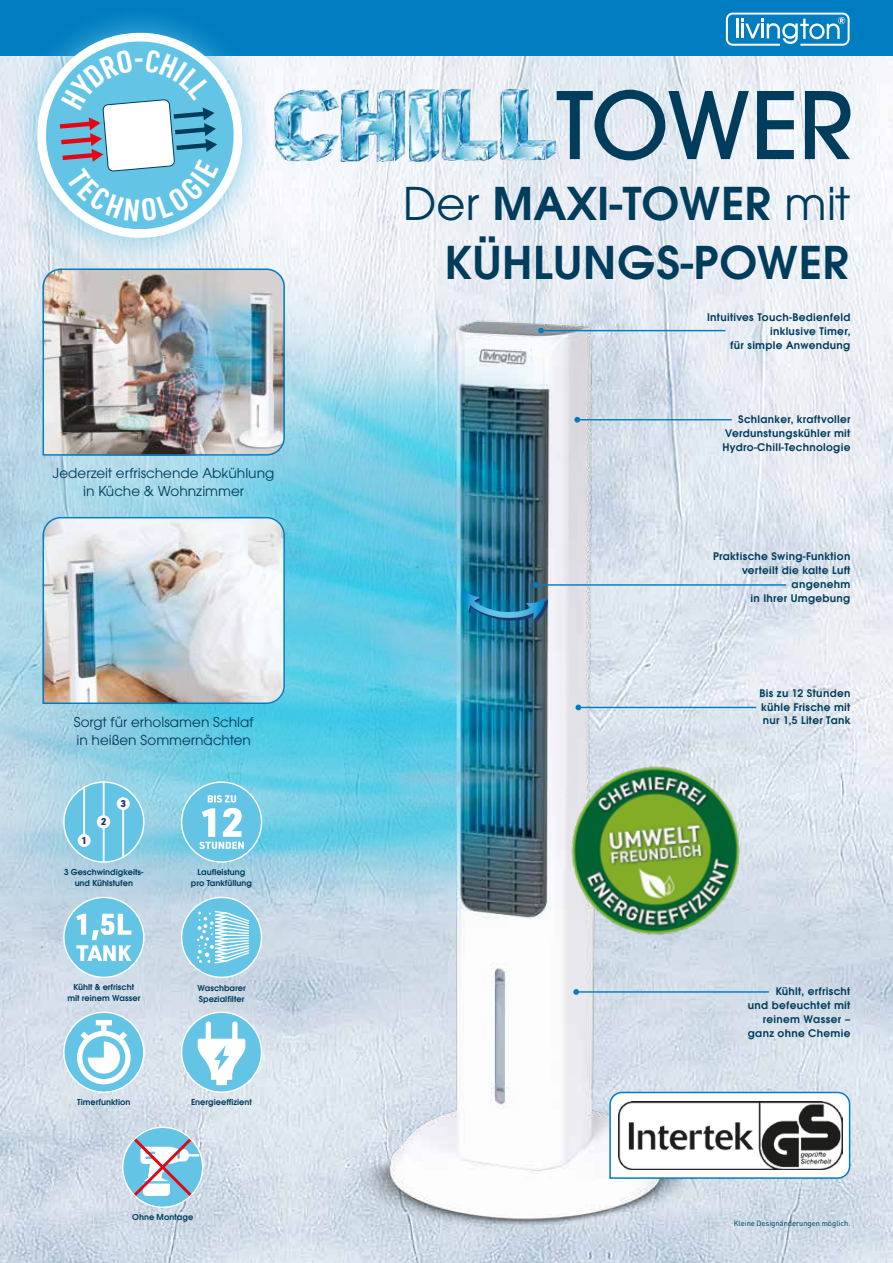
<style>
.page{position:relative;width:893px;height:1263px;background:#fff}
.page>*{position:absolute;margin:0;border:0;box-sizing:border-box;transform-origin:0 0}
.t1{font:600 49.5px/59.4px "Avalon";letter-spacing:.015em;color:#003c5c;text-align:right}
.t2{font:15px/18px "Avalon";color:#003c5c;text-align:center}
.t3{font:600 11.55px/13.8px "Avalon";letter-spacing:.025em;color:#003c5c;text-align:right}
.t4{font:900 9.6px "URWDIN";color:#23356c}
.t5{font:600 9px/10.8px "Avalon";color:#003c5c;text-align:center}
.t6{font:7.5px "URWDIN";color:#003c5c}
.s1{font-weight:400}
</style>
<div class="page">
<img style="left:0;top:109px;width:893px;height:1154px">
<div style="left:0;top:0;width:893px;height:55px;background:#007dc0"></div>
<svg style="left:726px;top:13px;width:124px;height:33px"></svg>
<img style="left:283px;top:89px;width:273px;height:72px">
<svg style="left:557px;top:90px;width:293px;height:70px"></svg>
<hr style="left:541px;top:330px;width:184px;height:1px;background:#007dc0">
<svg style="left:538px;top:328px;width:6px;height:5px"></svg>
<hr style="left:577px;top:419px;width:155px;height:1px;background:#007dc0">
<svg style="left:574px;top:417px;width:6px;height:6px"></svg>
<hr style="left:578px;top:707px;width:178px;height:1px;background:#007dc0">
<svg style="left:575px;top:704px;width:6px;height:6px"></svg>
<hr style="left:576px;top:991px;width:193px;height:2px;background:#007dc0">
<svg style="left:573px;top:989px;width:6px;height:6px"></svg>
<hr style="left:536px;top:584px;width:250px;height:2px;background:#007dc0">
<svg style="left:464px;top:589px;width:83px;height:33px"></svg>
<svg style="left:462px;top:582px;width:83px;height:38px;background:#1e759b"></svg>
<img style="left:542px;top:739px;width:235px;height:226px">
<svg style="left:0;top:18px;width:283px;height:261px"></svg>
<svg style="left:33px;top:24px;width:218px;height:222px"></svg>
<div style="left:64px;top:782px;width:80px;height:80px;background:#63c4e6;border-radius:50%"></div>
<svg style="left:78px;top:785px;width:13px;height:62px"></svg>
<svg style="left:97px;top:781px;width:13px;height:82px"></svg>
<svg style="left:117px;top:797px;width:13px;height:61px"></svg>
<div style="left:63px;top:781px;width:82px;height:82px;border:1px solid #fff;border-radius:50%"></div>
<div style="left:64px;top:897px;width:80px;height:80px;background:#63c4e6;border-radius:50%"></div>
<svg style="left:76px;top:914px;width:55px;height:47px"></svg>
<div style="left:63px;top:897px;width:82px;height:81px;border:1px solid #fff;border-radius:50%"></div>
<svg style="left:64px;top:1012px;width:80px;height:80px"></svg>
<svg style="left:74px;top:1020px;width:59px;height:67px"></svg>
<div style="left:63px;top:1011px;width:82px;height:82px;border:1px solid #fff;border-radius:50%"></div>
<div style="left:182px;top:1012px;width:80px;height:80px;background:#63c4e6;border-radius:50%"></div>
<svg style="left:198px;top:1021px;width:47px;height:64px"></svg>
<div style="left:181px;top:1011px;width:81px;height:82px;border:1px solid #fff;border-radius:50%"></div>
<div style="left:182px;top:782px;width:80px;height:80px;background:#63c4e6;border-radius:50%"></div>
<svg style="left:199px;top:808px;width:45px;height:41px"></svg>
<svg style="left:208px;top:795px;width:28px;height:7px"></svg>
<div style="left:181px;top:781px;width:81px;height:82px;border:1px solid #fff;border-radius:50%"></div>
<svg style="left:122px;top:1126px;width:81px;height:82px"></svg>
<div style="left:122px;top:1126px;width:81px;height:82px;border:1px solid #fff;border-radius:50%"></div>
<div style="left:182px;top:897px;width:80px;height:80px;background:#63c4e6;border-radius:50%"></div>
<svg style="left:197px;top:910px;width:53px;height:54px"></svg>
<div style="left:181px;top:897px;width:81px;height:81px;border:1px solid #fff;border-radius:50%"></div>
<img style="left:42px;top:268px;width:244px;height:188px">
<img style="left:42px;top:516px;width:244px;height:189px">
<svg style="left:609px;top:1091px;width:242px;height:88px"></svg>
<svg style="left:37px;top:33px;width:205px;height:205px"></svg>
<p class="t2" style="left:53px;top:464px;width:223px">Jederzeit erfrischende Abkühlung in Küche &amp; Wohnzimmer</p>
<p class="t2" style="left:74px;top:713px;width:181px;text-align:left">Sorgt für erholsamen Schlaf in heißen Sommernächten</p>
<p class="t4" style="left:82px;top:834px;width:7px">1</p>
<p class="t4" style="left:101px;top:815px;width:7px">2</p>
<p class="t4" style="left:121px;top:797px;width:7px">3</p>
<p class="t5" style="left:64px;top:867px;width:81px">3 Geschwindigkeits&shy;und Kühlstufen</p>
<p class="t5" style="left:67px;top:981px;width:74px">Kühlt &amp; erfrischt mit reinem Wasser</p>
<p class="t5" style="left:191px;top:867px;width:63px">Laufleistung pro Tankfüllung</p>
<p class="t5" style="left:197px;top:982px;width:50px;text-align:left">Waschbarer<br>Spezialfilter</p>
<p class="t5" style="left:77px;top:1096px;width:55px">Timerfunktion</p>
<p class="t5" style="left:191px;top:1096px;width:62px">Energieeffizient</p>
<p class="t5" style="left:132px;top:1211px;width:63px">Ohne Montage</p>
<h1 class="t1" style="left:403px;top:173px;width:448px"><span class="s1">Der</span> MAXI-TOWER <span class="s1">mit<br></span>KÜHLUNGS-POWER</h1>
<p class="t3" style="left:707px;top:310px;width:145px">Intuitives Touch-Bedienfeld inklusive Timer,<br>für simple Anwendung</p>
<p class="t3" style="left:722px;top:412px;width:129px;text-align:justify;text-indent:16px">Schlanker, kraftvoller Verdunstungskühler mit Hydro-Chill-Technologie</p>
<p class="t3" style="left:713px;top:550px;width:139px">Praktische Swing-Funktion verteilt die kalte Luft angenehm<br>in Ihrer Umgebung</p>
<p class="t3" style="left:759px;top:686px;width:92px;text-align:justify">Bis zu 12 Stunden kühle Frische mit nur 1,5 Liter Tank</p>
<p class="t3" style="left:748px;top:984px;width:104px">Kühlt, erfrischt<br>und befeuchtet mit reinem Wasser – ganz ohne Chemie</p>
<p class="t6" style="left:734px;top:1218px;width:118px">Kleine Designänderungen möglich.</p>
</div>
